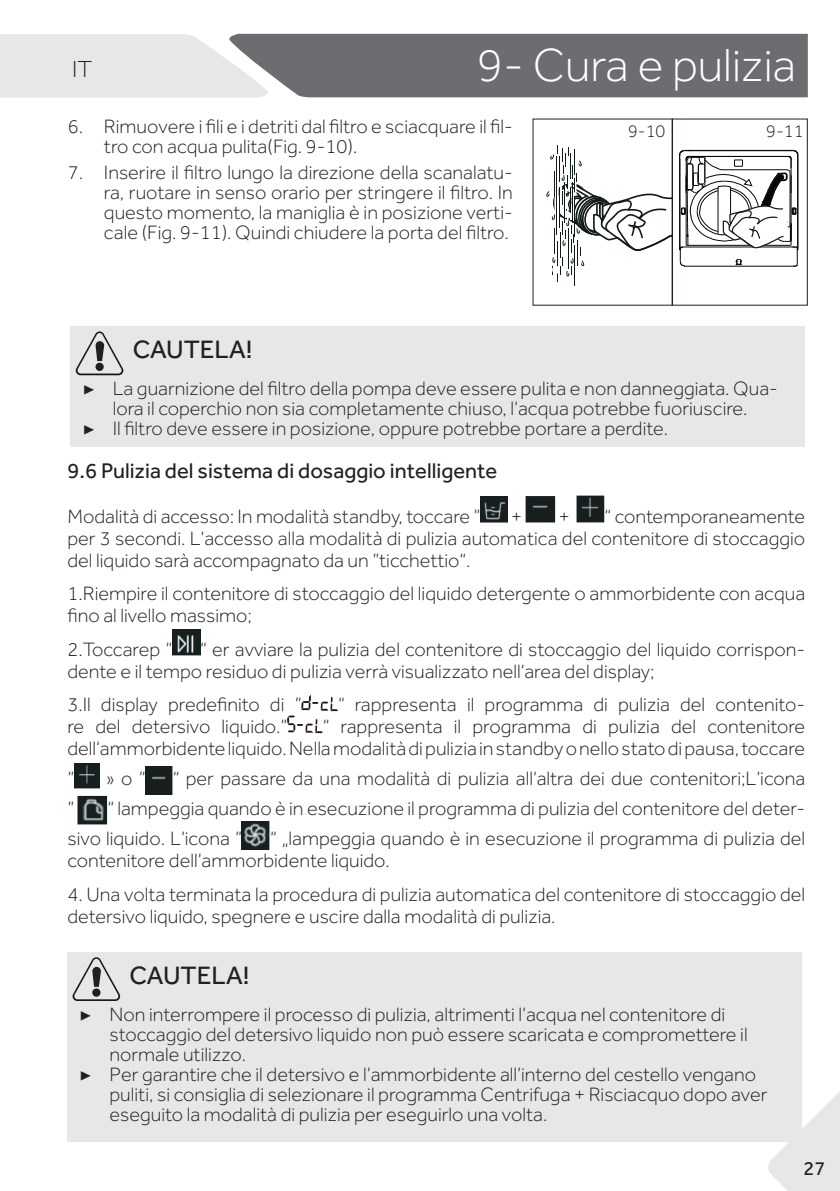
<style>
.page{position:relative;width:840px;height:1191px;background:#fff}
.page>*{position:absolute;margin:0;border:0;box-sizing:border-box;transform-origin:0 0}
.t1{font:300 48px "Effra";color:#fff}
.Hinweis_grauer_Balke{font:26px "Effra";color:#231f20}
.t2{font:300 24px "Effra";color:#231f20}
.Übershrift_über_gnaz{font:22px "Effra";color:#231f20}
.fließtext_eng{font:300 20px/22px "Effra";color:#231f20}
.t3{font:20px "Effra";color:#231f20}
.fließtext{font:300 18px "Effra";color:#231f20}
.s1{font-family:"Minion Pro";font-weight:400}
</style>
<div class="page">
<svg style="left:766px;top:1045px;width:73px;height:146px"></svg>
<svg style="left:0;top:34px;width:807px;height:64px;background:#d1d1d3"></svg>
<div style="left:302px;top:34px;width:493px;height:62px;background:#6c6d70"></div>
<hr style="left:574px;top:245px;width:1px;height:40px;background:#121a18">
<hr style="left:556px;top:241px;width:1px;height:41px;background:#121a18">
<svg style="left:546px;top:145px;width:253px;height:131px"></svg>
<div style="left:71px;top:326px;width:733px;height:120px;background:#e6e7e9"></div>
<svg style="left:76px;top:331px;width:47px;height:44px"></svg>
<div style="left:95px;top:363px;width:9px;height:8px;background:#231f20;border-radius:50%"></div>
<img style="left:480px;top:497px;width:27px;height:26px">
<img style="left:525px;top:496px;width:30px;height:27px">
<img style="left:576px;top:495px;width:28px;height:28px">
<img style="left:172px;top:630px;width:28px;height:25px">
<svg style="left:287px;top:695px;width:51px;height:38px"></svg>
<img style="left:74px;top:763px;width:25px;height:26px">
<img style="left:145px;top:767px;width:28px;height:27px">
<img style="left:77px;top:796px;width:30px;height:28px">
<img style="left:241px;top:821px;width:29px;height:28px">
<div style="left:67px;top:952px;width:734px;height:189px;background:#e6e7e9"></div>
<svg style="left:73px;top:957px;width:47px;height:44px"></svg>
<div style="left:92px;top:988px;width:8px;height:8px;background:#231f20;border-radius:50%"></div>
<p class="t2" style="left:72px;top:55px;width:22px">IT</p>
<p class="t1" style="left:476px;top:38px;width:320px">9- Cura e pulizia</p>
<p class="fließtext_eng" style="left:104px;top:117px;width:410px;line-height:20px;text-indent:-36px">6. Rimuovere i fili e i detriti dal filtro e sciacquare il fil&shy;tro con acqua pulita(Fig. 9-10).</p>
<p class="fließtext_eng" style="left:104px;top:162px;width:410px;line-height:20px;text-align:justify;text-indent:-36px">7. Inserire il filtro lungo la direzione della scanalatu&shy;ra, ruotare in senso orario per stringere il filtro. In questo momento, la maniglia è in posizione verti&shy;cale (Fig. 9-11). Quindi chiudere la porta del filtro.</p>
<p class="fließtext" style="left:627px;top:121px;width:39px">9-10</p>
<p class="fließtext" style="left:765px;top:121px;width:39px">9-11</p>
<p class="Hinweis_grauer_Balke" style="left:133px;top:334px;width:121px">CAUTELA!</p>
<p class="fließtext_eng" style="left:83px;top:379px;width:696px;line-height:20px;text-align:center"><span class="s1">▶</span> La guarnizione del filtro della pompa deve essere pulita e non danneggiata. Qua&shy;lora il coperchio non sia completamente chiuso, l’acqua potrebbe fuoriuscire.</p>
<p class="fließtext_eng" style="left:83px;top:418px;width:586px"><span class="s1">▶</span> Il filtro deve essere in posizione, oppure potrebbe portare a perdite.</p>
<p class="Übershrift_über_gnaz" style="left:67px;top:458px;width:431px">9.6 Pulizia del sistema di dosaggio intelligente</p>
<p class="fließtext_eng" style="left:67px;top:505px;width:414px">Modalità di accesso: In modalità standby, toccare ”</p>
<p class="fließtext_eng" style="left:511px;top:505px;width:12px">+</p>
<p class="fließtext_eng" style="left:558px;top:505px;width:12px">+</p>
<p class="fließtext_eng" style="left:67px;top:505px;width:739px;text-align:justify;text-indent:537px">“ contemporaneamente per 3 secondi. L’accesso alla modalità di pulizia automatica del contenitore di stoccaggio del liquido sarà accompagnato da un ”ticchettio“.</p>
<p class="fließtext_eng" style="left:67px;top:582px;width:739px">1.Riempire il contenitore di stoccaggio del liquido detergente o ammorbidente con acqua fino al livello massimo;</p>
<p class="fließtext_eng" style="left:67px;top:638px;width:106px">2.Toccarep ”</p>
<p class="fließtext_eng" style="left:67px;top:638px;width:739px;text-indent:133px">“ er avviare la pulizia del contenitore di stoccaggio del liquido corrispon&shy;dente e il tempo residuo di pulizia verrà visualizzato nell‘area del display;</p>
<p class="fließtext_eng" style="left:67px;top:693px;width:235px">3.Il display predefinito di ”</p>
<p class="fließtext_eng" style="left:338px;top:693px;width:468px">“ rappresenta il programma di pulizia del contenito-</p>
<p class="fließtext_eng" style="left:67px;top:715px;width:221px">re del detersivo liquido.”</p>
<p class="fließtext_eng" style="left:67px;top:715px;width:739px;text-align:right">“ rappresenta il programma di pulizia del contenitore<br>dell‘ammorbidente liquido. Nella modalità di pulizia in standby o nello stato di pausa, toccare</p>
<p class="fließtext_eng" style="left:67px;top:767px;width:8px">”</p>
<p class="fließtext_eng" style="left:106px;top:767px;width:41px">» o ”</p>
<p class="fließtext_eng" style="left:173px;top:767px;width:633px">“ per passare da una modalità di pulizia all‘altra dei due contenitori;L’icona</p>
<p class="fließtext_eng" style="left:67px;top:797px;width:8px">”</p>
<p class="fließtext_eng" style="left:67px;top:793px;width:739px;line-height:30px;text-indent:40px">“ lampeggia quando è in esecuzione il programma di pulizia del contenitore del deter&shy;sivo liquido. L’icona ”</p>
<p class="fließtext_eng" style="left:67px;top:827px;width:739px;text-indent:203px">“ „lampeggia quando è in esecuzione il programma di pulizia del contenitore dell’ammorbidente liquido.</p>
<p class="fließtext_eng" style="left:67px;top:882px;width:739px">4. Una volta terminata la procedura di pulizia automatica del contenitore di stoccaggio del detersivo liquido, spegnere e uscire dalla modalità di pulizia.</p>
<p class="Hinweis_grauer_Balke" style="left:129px;top:960px;width:121px">CAUTELA!</p>
<p class="fließtext_eng" style="left:79px;top:1003px;width:647px"><span class="s1">▶</span> Non interrompere il processo di pulizia, altrimenti l’acqua nel contenitore di</p>
<p class="fließtext_eng" style="left:109px;top:1023px;width:639px">stoccaggio del detersivo liquido non può essere scaricata e compromettere il</p>
<p class="fließtext_eng" style="left:109px;top:1043px;width:138px">normale utilizzo.</p>
<p class="fließtext_eng" style="left:79px;top:1063px;width:677px"><span class="s1">▶</span> Per garantire che il detersivo e l’ammorbidente all’interno del cestello vengano</p>
<p class="fließtext_eng" style="left:109px;top:1083px;width:659px">puliti, si consiglia di selezionare il programma Centrifuga + Risciacquo dopo aver</p>
<p class="fließtext_eng" style="left:109px;top:1103px;width:439px">eseguito la modalità di pulizia per eseguirlo una volta.</p>
<p class="t3" style="left:803px;top:1156px;width:23px">27</p>
</div>
